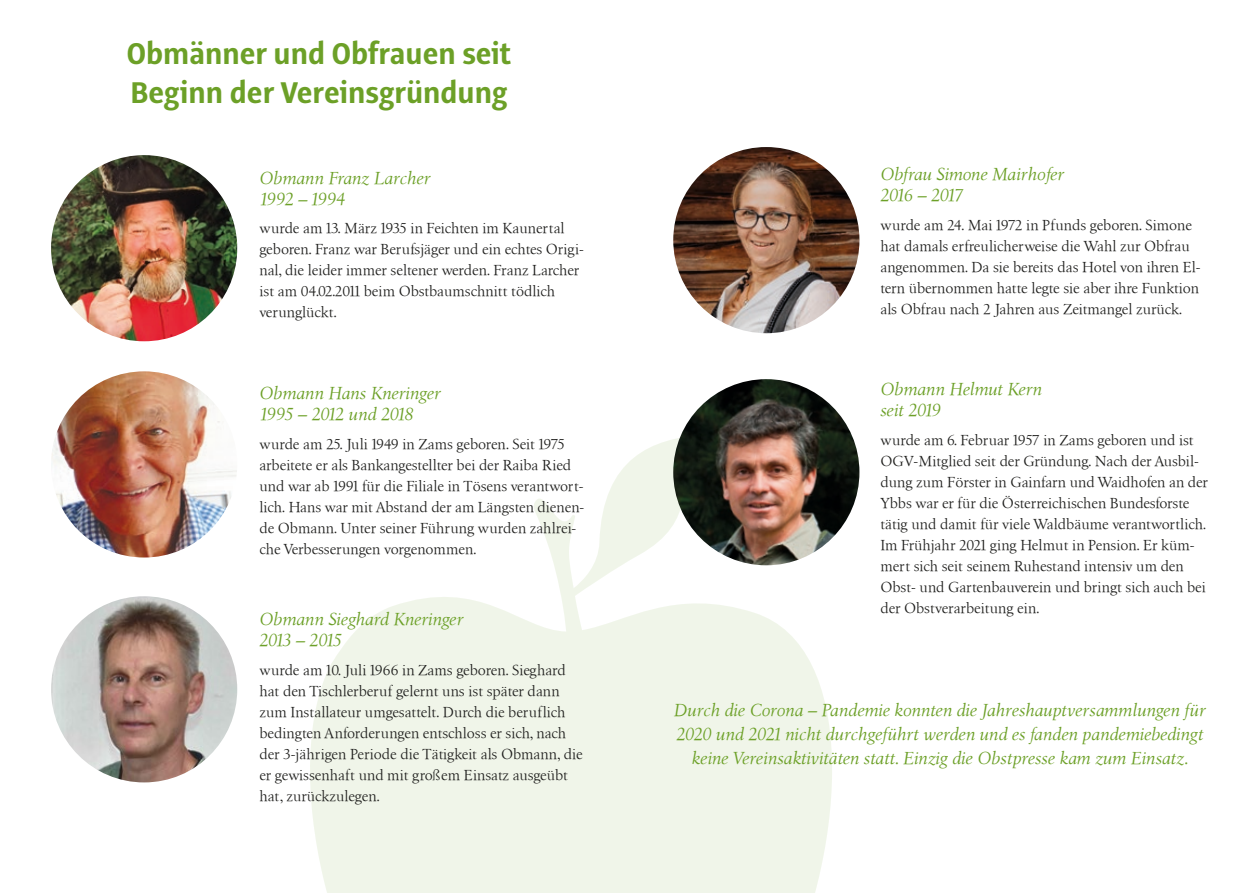
<style>
.page{position:relative;width:1259px;height:893px;background:#fff}
.page>*{position:absolute;margin:0;border:0;box-sizing:border-box;transform-origin:0 0}
.t1{font:700 33px/39.6px "Alto Con";color:#6ca027}
.t2{font:italic 18px/21px "Birka";letter-spacing:-.01em;color:#6ca027}
.t3{font:15px/21px "Birka";color:#1d1d1b}
</style>
<div class="page">
<svg style="left:310px;top:437px;width:523px;height:456px;fill:#f0f5e9"></svg>
<img style="left:51px;top:155px;width:186px;height:186px;border-radius:92px">
<img style="left:51px;top:371px;width:186px;height:186px;border-radius:93px">
<img style="left:51px;top:596px;width:186px;height:186px;border-radius:93px">
<img style="left:673px;top:147px;width:186px;height:186px;border-radius:93px">
<img style="left:673px;top:379px;width:186px;height:186px;border-radius:93px">
<h1 class="t1" style="left:127px;top:33px;width:386px">Obmänner und Obfrauen seit<br>Beginn der Vereinsgründung</h1>
<p class="t2" style="left:259px;top:168px;width:173px">Obmann Franz Larcher<br>1992 – 1994</p>
<p class="t3" style="left:259px;top:218px;width:326px">wurde am 13. März 1935 in Feichten im Kaunertal geboren. Franz war Berufsjäger und ein echtes Origi&shy;nal, die leider immer seltener werden. Franz Larcher ist am 04.02.2011 beim Obstbaumschnitt tödlich verunglückt.</p>
<p class="t2" style="left:259px;top:383px;width:183px">Obmann Hans Kneringer<br>1995 – 2012 und 2018</p>
<p class="t3" style="left:259px;top:433px;width:326px">wurde am 25. Juli 1949 in Zams geboren. Seit 1975 arbeitete er als Bankangestellter bei der Raiba Ried und war ab 1991 für die Filiale in Tösens verantwort&shy;lich. Hans war mit Abstand der am Längsten dienen&shy;de Obmann. Unter seiner Führung wurden zahlrei&shy;che Verbesserungen vorgenommen.</p>
<p class="t2" style="left:259px;top:609px;width:206px">Obmann Sieghard Kneringer<br>2013 – 2015</p>
<p class="t3" style="left:259px;top:659px;width:325px">wurde am 10. Juli 1966 in Zams geboren. Sieghard hat den Tischlerberuf gelernt uns ist später dann zum Installateur umgesattelt. Durch die beruflich bedingten Anforderungen entschloss er sich, nach der 3-jährigen Periode die Tätigkeit als Obmann, die er gewissenhaft und mit großem Einsatz ausgeübt hat, zurückzulegen.</p>
<p class="t2" style="left:880px;top:164px;width:185px">Obfrau Simone Mairhofer<br>2016 – 2017</p>
<p class="t3" style="left:880px;top:214px;width:322px">wurde am 24. Mai 1972 in Pfunds geboren. Simone hat damals erfreulicherweise die Wahl zur Obfrau angenommen. Da sie bereits das Hotel von ihren El&shy;tern übernommen hatte legte sie aber ihre Funktion als Obfrau nach 2 Jahren aus Zeitmangel zurück.</p>
<p class="t2" style="left:880px;top:379px;width:163px">Obmann Helmut Kern seit 2019</p>
<p class="t3" style="left:880px;top:429px;width:329px">wurde am 6. Februar 1957 in Zams geboren und ist OGV-Mitglied seit der Gründung. Nach der Ausbil&shy;dung zum Förster in Gainfarn und Waidhofen an der Ybbs war er für die Österreichischen Bundesforste tätig und damit für viele Waldbäume verantwortlich.<br>Im Frühjahr 2021 ging Helmut in Pension. Er küm&shy;mert sich seit seinem Ruhestand intensiv um den Obst- und Gartenbauverein und bringt sich auch bei der Obstverarbeitung ein.</p>
<p class="t2" style="left:674px;top:698px;width:534px;line-height:24px;text-align:center">Durch die Corona – Pandemie konnten die Jahreshauptversammlungen für<br>2020 und 2021 nicht durchgeführt werden und es fanden pandemiebedingt keine Vereinsaktivitäten statt. Einzig die Obstpresse kam zum Einsatz.</p>
</div>
